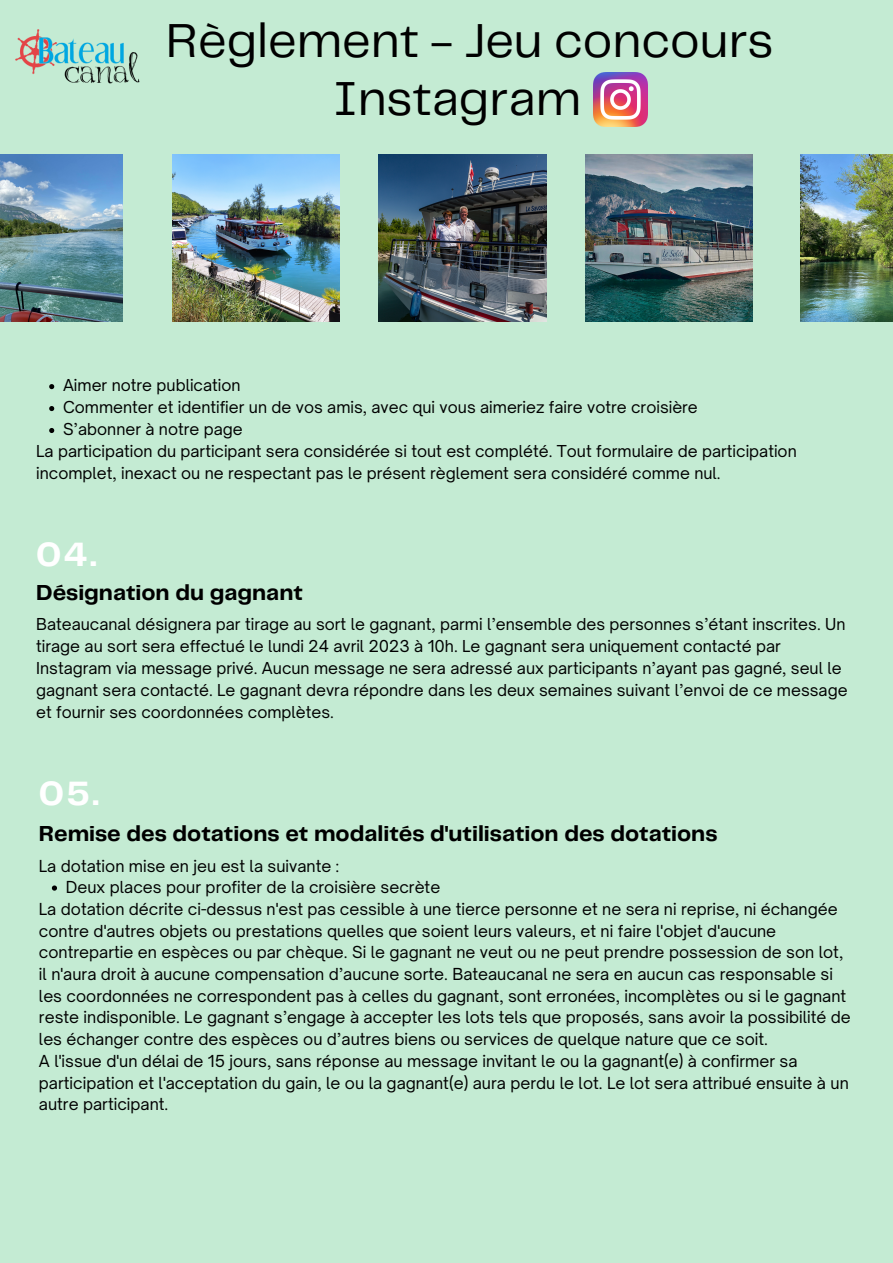
<style>
.page{position:relative;width:893px;height:1263px;background:#c4ebd3}
.page>*{position:absolute;margin:0;border:0;box-sizing:border-box;transform-origin:0 0}
.t1{font:49.5px/57.9px "Telegraf";color:#000;text-align:center}
.t2{font:700 35.1px "Telegraf";color:#fff}
.t3{font:700 22.58px "Telegraf";color:#000}
.t4{font:15.83px/21.7px "Open Sauce One";color:#000}
.t5{font:15.75px/21.9px "Open Sauce One";color:#000}
</style>
<div class="page">
<img style="left:0;top:154px;width:123px;height:168px">
<img style="left:172px;top:154px;width:168px;height:168px">
<img style="left:379px;top:154px;width:167px;height:168px">
<img style="left:585px;top:154px;width:168px;height:168px">
<img style="left:801px;top:154px;width:92px;height:168px">
<img style="left:16px;top:29px;width:123px;height:55px">
<img style="left:594px;top:72px;width:54px;height:54px">
<svg style="left:49px;top:384px;width:5px;height:5px"></svg>
<svg style="left:49px;top:406px;width:5px;height:5px"></svg>
<svg style="left:49px;top:428px;width:5px;height:5px"></svg>
<svg style="left:52px;top:885px;width:5px;height:6px"></svg>
<h1 class="t1" style="left:166px;top:14px;width:609px">Règlement - Jeu concours<br>Instagram</h1>
<p class="t5" style="left:63px;top:374px;width:179px">Aimer notre publication</p>
<p class="t5" style="left:63px;top:396px;width:636px">Commenter et identifier un de vos amis, avec qui vous aimeriez faire votre croisière</p>
<p class="t5" style="left:63px;top:418px;width:181px">S’abonner à notre page</p>
<p class="t5" style="left:36px;top:440px;width:762px">La participation du participant sera considérée si tout est complété. Tout formulaire de participation</p>
<p class="t5" style="left:36px;top:462px;width:686px">incomplet, inexact ou ne respectant pas le présent règlement sera considéré comme nul.</p>
<h2 class="t2" style="left:36px;top:539px;width:62px">04.</h2>
<h3 class="t3" style="left:36px;top:582px;width:268px">Désignation du gagnant</h3>
<p class="t5" style="left:36px;top:613px;width:813px">Bateaucanal désignera par tirage au sort le gagnant, parmi l’ensemble des personnes s’étant inscrites. Un tirage au sort sera effectué le lundi 24 avril 2023 à 10h. Le gagnant sera uniquement contacté par Instagram via message privé. Aucun message ne sera adressé aux participants n’ayant pas gagné, seul le gagnant sera contacté. Le gagnant devra répondre dans les deux semaines suivant l’envoi de ce message et fournir ses coordonnées complètes.</p>
<h2 class="t2" style="left:39px;top:778px;width:61px">05.</h2>
<h3 class="t3" style="left:39px;top:824px;width:680px">Remise des dotations et modalités d'utilisation des dotations</h3>
<p class="t4" style="left:66px;top:876px;width:376px">Deux places pour profiter de la croisière secrète</p>
<p class="t4" style="left:39px;top:855px;width:301px">La dotation mise en jeu est la suivante :</p>
<p class="t4" style="left:39px;top:898px;width:813px">La dotation décrite ci-dessus n'est pas cessible à une tierce personne et ne sera ni reprise, ni échangée contre d'autres objets ou prestations quelles que soient leurs valeurs, et ni faire l'objet d'aucune contrepartie en espèces ou par chèque. Si le gagnant ne veut ou ne peut prendre possession de son lot, il n'aura droit à aucune compensation d’aucune sorte. Bateaucanal ne sera en aucun cas responsable si les coordonnées ne correspondent pas à celles du gagnant, sont erronées, incomplètes ou si le gagnant reste indisponible. Le gagnant s’engage à accepter les lots tels que proposés, sans avoir la possibilité de les échanger contre des espèces ou d’autres biens ou services de quelque nature que ce soit.<br>A l'issue d'un délai de 15 jours, sans réponse au message invitant le ou la gagnant(e) à confirmer sa participation et l'acceptation du gain, le ou la gagnant(e) aura perdu le lot. Le lot sera attribué ensuite à un autre participant.</p>
</div>
